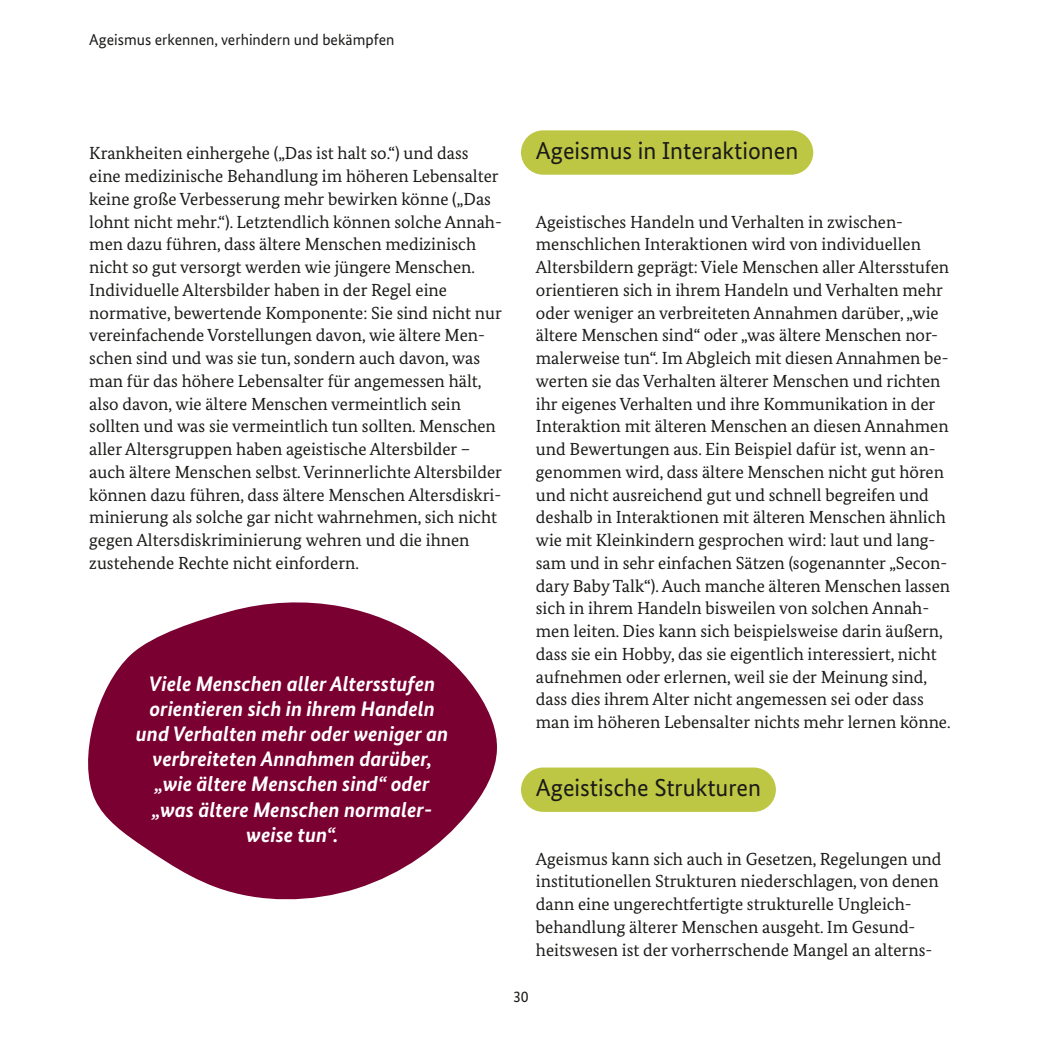
<style>
.page{position:relative;width:1042px;height:1042px;background:#fff}
.page>*{position:absolute;margin:0;border:0;box-sizing:border-box;transform-origin:0 0}
.C-Inhalt_HL_H2_Überschrift_Regular_14_pt{font:24.5px "Bundes Sans";color:#1a1a18}
.t1{font:italic 700 21px/25.2px "Bundes Sans";color:#fff;text-align:center}
.P_Fließtext_Serif_10pt{font:17.5px/22.8px "Bundes Serif";color:#1a1a18}
.t2{font:15.75px "Bundes Sans";color:#1a1a18}
</style>
<div class="page">
<svg style="left:88px;top:602px;width:409px;height:298px;fill:#7a0031"></svg>
<div style="left:521px;top:130px;width:292px;height:45px;background:#bec744;border-radius:22px"></div>
<div style="left:521px;top:767px;width:255px;height:45px;background:#bec744;border-radius:22px"></div>
<p class="t2" style="left:89px;top:31px;width:307px">Ageismus erkennen, verhindern und bekämpfen</p>
<p class="P_Fließtext_Serif_10pt" style="left:89px;top:142px;width:414px">Krankheiten einhergehe („Das ist halt so.“) und dass eine medizinische Behandlung im höheren Lebensalter keine große Verbesserung mehr bewirken könne („Das lohnt nicht mehr.“). Letztendlich können solche Annah&shy;men dazu führen, dass ältere Menschen medizinisch nicht so gut versorgt werden wie jüngere Menschen.<br>Individuelle Altersbilder haben in der Regel eine normative, bewertende Komponente: Sie sind nicht nur vereinfachende Vorstellungen davon, wie ältere Men&shy;schen sind und was sie tun, sondern auch davon, was man für das höhere Lebensalter für angemessen hält, also davon, wie ältere Menschen vermeintlich sein sollten und was sie vermeintlich tun sollten. Menschen aller Altersgruppen haben ageistische Altersbilder – auch ältere Menschen selbst. Verinnerlichte Altersbilder können dazu führen, dass ältere Menschen Altersdiskri&shy;minierung als solche gar nicht wahrnehmen, sich nicht gegen Altersdiskriminierung wehren und die ihnen zustehende Rechte nicht einfordern.</p>
<p class="t1" style="left:136px;top:671px;width:314px">Viele Menschen aller Altersstufen orientieren sich in ihrem Handeln und Verhalten mehr oder weniger an verbreiteten Annahmen darüber, „wie ältere Menschen sind“ oder „was ältere Menschen normaler&shy;weise tun“.</p>
<h2 class="C-Inhalt_HL_H2_Überschrift_Regular_14_pt" style="left:536px;top:137px;width:264px">Ageismus in Interaktionen</h2>
<p class="P_Fließtext_Serif_10pt" style="left:536px;top:210px;width:416px">Ageistisches Handeln und Verhalten in zwischen&shy;menschlichen Interaktionen wird von individuellen Altersbildern geprägt: Viele Menschen aller Altersstufen orientieren sich in ihrem Handeln und Verhalten mehr oder weniger an verbreiteten Annahmen darüber, „wie ältere Menschen sind“ oder „was ältere Menschen nor&shy;malerweise tun“. Im Abgleich mit diesen Annahmen be&shy;werten sie das Verhalten älterer Menschen und richten ihr eigenes Verhalten und ihre Kommunikation in der Interaktion mit älteren Menschen an diesen Annahmen und Bewertungen aus. Ein Beispiel dafür ist, wenn an&shy;genommen wird, dass ältere Menschen nicht gut hören und nicht ausreichend gut und schnell begreifen und deshalb in Interaktionen mit älteren Menschen ähnlich wie mit Kleinkindern gesprochen wird: laut und lang&shy;sam und in sehr einfachen Sätzen (sogenannter „Secon&shy;dary Baby Talk“). Auch manche älteren Menschen lassen sich in ihrem Handeln bisweilen von solchen Annah&shy;men leiten. Dies kann sich beispielsweise darin äußern, dass sie ein Hobby, das sie eigentlich interessiert, nicht aufnehmen oder erlernen, weil sie der Meinung sind, dass dies ihrem Alter nicht angemessen sei oder dass man im höheren Lebensalter nichts mehr lernen könne.</p>
<h2 class="C-Inhalt_HL_H2_Überschrift_Regular_14_pt" style="left:536px;top:774px;width:227px">Ageistische Strukturen</h2>
<p class="P_Fließtext_Serif_10pt" style="left:536px;top:847px;width:407px">Ageismus kann sich auch in Gesetzen, Regelungen und institutionellen Strukturen niederschlagen, von denen dann eine ungerechtfertigte strukturelle Ungleich&shy;behandlung älterer Menschen ausgeht. Im Gesund&shy;heitswesen ist der vorherrschende Mangel an alterns-</p>
<p class="t2" style="left:513px;top:988px;width:17px">30</p>
</div>
